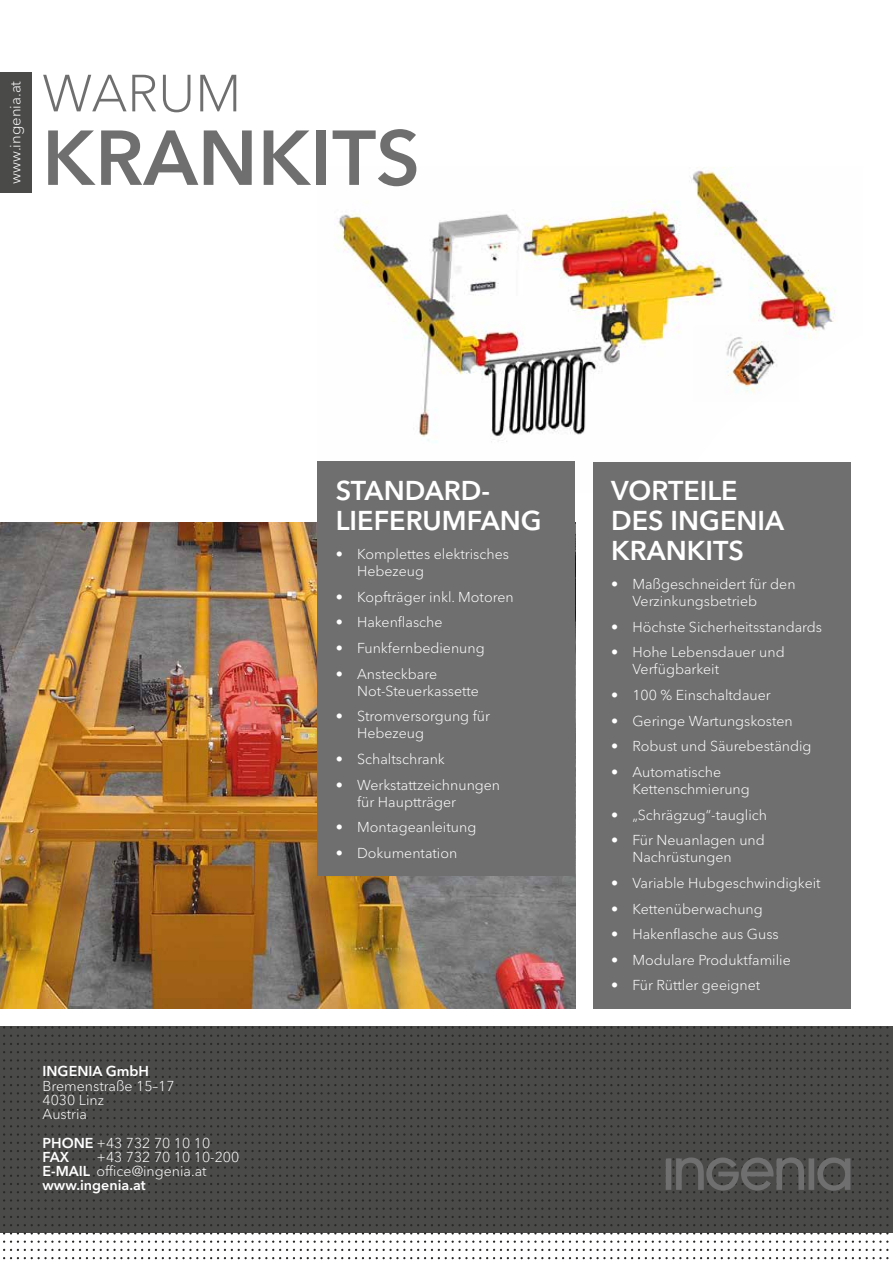
<style>
.page{position:relative;width:893px;height:1263px;background:#fff}
.page>*{position:absolute;margin:0;border:0;box-sizing:border-box;transform-origin:0 0}
.t1{font:600 76.8px "Avenir Next W1 G";color:#706f6f}
.t2{font:300 51.75px "Avenir Next W1 G";color:#706f6f}
.t3{font:600 27px/30px "Avenir Next W1 G";color:#fff}
.t4{font:300 15px "Avenir Next W1 G";color:#fff}
.t5{font:300 14.25px/17.1px "Avenir Next W1 G";color:#fff}
.t6{font:600 14.25px "Avenir Next W1 G";color:#fff}
.s1{font-weight:600}
</style>
<div class="page">
<img style="left:318px;top:167px;width:533px;height:326px">
<img style="left:693px;top:326px;width:105px;height:75px">
<img style="left:0;top:522px;width:575px;height:486px">
<div style="left:0;top:72px;width:32px;height:120px;background:#4a4a49"></div>
<div style="left:593px;top:462px;width:257px;height:546px;background:#706f6f"></div>
<div style="left:318px;top:462px;width:257px;height:414px;background:#706f6f"></div>
<div style="left:0;top:1026px;width:893px;height:207px;background:#4a4a49"></div>
<svg style="left:3px;top:1059px;width:886px;height:2px"></svg>
<svg style="left:3px;top:1026px;width:886px;height:2px"></svg>
<svg style="left:3px;top:1125px;width:886px;height:2px"></svg>
<svg style="left:3px;top:1257px;width:886px;height:2px"></svg>
<svg style="left:3px;top:1092px;width:886px;height:2px"></svg>
<svg style="left:3px;top:1224px;width:886px;height:2px"></svg>
<svg style="left:3px;top:1076px;width:886px;height:2px"></svg>
<svg style="left:3px;top:1043px;width:886px;height:2px"></svg>
<svg style="left:3px;top:1142px;width:886px;height:2px"></svg>
<svg style="left:3px;top:1207px;width:886px;height:3px"></svg>
<svg style="left:3px;top:1109px;width:886px;height:2px"></svg>
<svg style="left:3px;top:1240px;width:886px;height:3px"></svg>
<svg style="left:3px;top:1067px;width:886px;height:3px"></svg>
<svg style="left:3px;top:1034px;width:886px;height:3px"></svg>
<svg style="left:3px;top:1133px;width:886px;height:3px"></svg>
<svg style="left:3px;top:1199px;width:886px;height:2px"></svg>
<svg style="left:3px;top:1100px;width:886px;height:3px"></svg>
<svg style="left:3px;top:1232px;width:886px;height:2px"></svg>
<svg style="left:3px;top:1084px;width:886px;height:2px"></svg>
<svg style="left:3px;top:1051px;width:886px;height:2px"></svg>
<svg style="left:3px;top:1216px;width:886px;height:2px"></svg>
<svg style="left:3px;top:1117px;width:886px;height:2px"></svg>
<svg style="left:3px;top:1249px;width:886px;height:2px"></svg>
<svg style="left:3px;top:1150px;width:886px;height:43px"></svg>
<p class="t4" style="left:6px;top:184px;width:104px;rotate:-90deg">www.ingenia.at</p>
<h2 class="t2" style="left:42px;top:62px;width:201px">WARUM</h2>
<h1 class="t1" style="left:42px;top:111px;width:379px">KRANKITS</h1>
<p class="t6" style="left:43px;top:1063px;width:108px">INGENIA GmbH</p>
<p class="t5" style="left:43px;top:1078px;width:134px;line-height:14.2px">Bremenstraße 15–17<br>4030 Linz<br>Austria</p>
<p class="t5" style="left:43px;top:1135px;width:169px;line-height:14.2px"><span class="s1">PHONE</span> +43 732 70 10 10<br><span class="s1">FAX</span></p>
<p class="t5" style="left:43px;top:1150px;width:198px;line-height:14.2px;text-indent:54px">+43 732 70 10 10-200<br><span class="s1">E-MAIL</span> office@ingenia.at <span class="s1">www.ingenia.at</span></p>
<h3 class="t3" style="left:336px;top:476px;width:207px">STANDARD-<br>LIEFERUMFANG</h3>
<p class="t5" style="left:357px;top:545px;width:153px;text-indent:-21px">• Komplettes elektrisches<br>Hebezeug</p>
<p class="t5" style="left:336px;top:588px;width:179px">• Kopfträger inkl. Motoren</p>
<p class="t5" style="left:336px;top:614px;width:108px">• Hakenflasche</p>
<p class="t5" style="left:336px;top:639px;width:150px">• Funkfernbedienung</p>
<p class="t5" style="left:357px;top:665px;width:123px;text-indent:-21px">• Ansteckbare<br>Not-Steuerkassette</p>
<p class="t5" style="left:357px;top:708px;width:135px;text-indent:-21px">• Stromversorgung für<br>Hebezeug</p>
<p class="t5" style="left:336px;top:750px;width:111px">• Schaltschrank</p>
<p class="t5" style="left:357px;top:776px;width:145px;text-indent:-21px">• Werkstattzeichnungen für Hauptträger</p>
<p class="t5" style="left:336px;top:819px;width:142px">• Montageanleitung</p>
<p class="t5" style="left:336px;top:844px;width:123px">• Dokumentation</p>
<h3 class="t3" style="left:611px;top:476px;width:175px">VORTEILE<br>DES INGENIA<br>KRANKITS</h3>
<p class="t5" style="left:632px;top:575px;width:165px;text-indent:-21px">• Maßgeschneidert für den<br>Verzinkungsbetrieb</p>
<p class="t5" style="left:611px;top:618px;width:212px">• Höchste Sicherheitsstandards</p>
<p class="t5" style="left:632px;top:644px;width:154px;text-indent:-21px">• Hohe Lebensdauer und<br>Verfügbarkeit</p>
<p class="t5" style="left:611px;top:686px;width:161px">• 100 % Einschaltdauer</p>
<p class="t5" style="left:611px;top:712px;width:183px">• Geringe Wartungskosten</p>
<p class="t5" style="left:611px;top:738px;width:202px">• Robust und Säurebeständig</p>
<p class="t5" style="left:632px;top:763px;width:119px;text-indent:-21px">• Automatische<br>Kettenschmierung</p>
<p class="t5" style="left:611px;top:806px;width:157px">• „Schrägzug“-tauglich</p>
<p class="t5" style="left:632px;top:832px;width:134px;text-indent:-21px">• Für Neuanlagen und<br>Nachrüstungen</p>
<p class="t5" style="left:611px;top:874px;width:211px">• Variable Hubgeschwindigkeit</p>
<p class="t5" style="left:611px;top:900px;width:153px">• Kettenüberwachung</p>
<p class="t5" style="left:611px;top:926px;width:169px">• Hakenflasche aus Guss</p>
<p class="t5" style="left:611px;top:951px;width:181px">• Modulare Produktfamilie</p>
<p class="t5" style="left:611px;top:977px;width:151px">• Für Rüttler geeignet</p>
</div>
